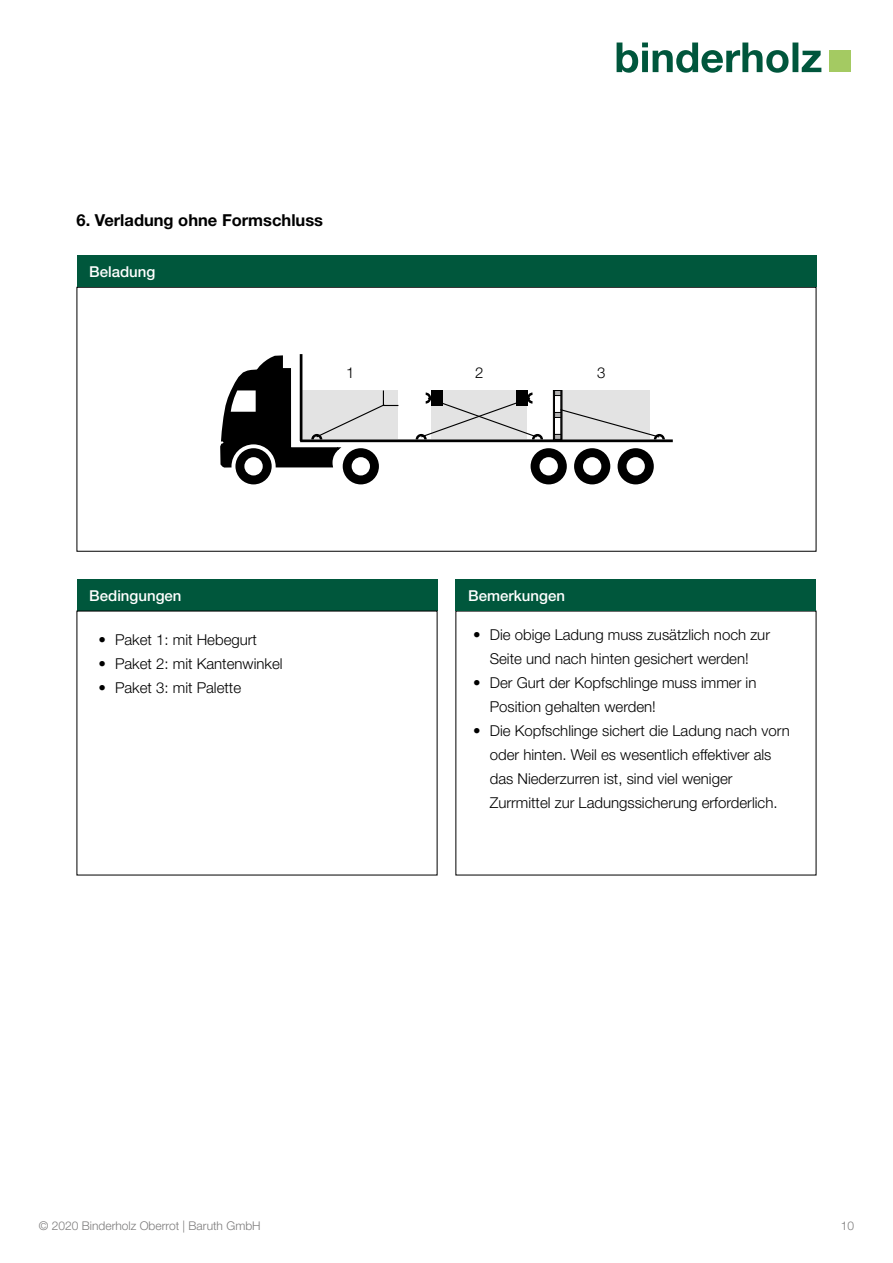
<style>
.page{position:relative;width:893px;height:1263px;background:#fff}
.page>*{position:absolute;margin:0;border:0;box-sizing:border-box;transform-origin:0 0}
.t1{font:16.5px "Helvetica Neue LT 75 Bd";color:#000}
.t2{font:15px/24px "Helvetica Neue LT 45 Lt";color:#000}
.t3{font:15px "Helvetica Neue LT 65 Md";color:#fff}
.t4{font:12px "Helvetica Neue LT 45 Lt";color:#7c7b7b}
</style>
<div class="page">
<div style="left:829px;top:51px;width:21px;height:21px;background:#a4ca62"></div>
<svg style="left:617px;top:43px;width:204px;height:30px"></svg>
<div style="left:77px;top:287px;width:739px;height:265px;border:1px solid #000"></div>
<div style="left:77px;top:255px;width:739px;height:32px;background:#00573c"></div>
<div style="left:77px;top:579px;width:360px;height:32px;background:#00573c"></div>
<div style="left:455px;top:579px;width:361px;height:32px;background:#00573c"></div>
<div style="left:531px;top:448px;width:36px;height:36px;background:#000;border-radius:50%"></div>
<div style="left:539px;top:457px;width:19px;height:18px;background:#fff;border-radius:50%"></div>
<div style="left:574px;top:448px;width:36px;height:36px;background:#000;border-radius:50%"></div>
<div style="left:583px;top:457px;width:18px;height:18px;background:#fff;border-radius:50%"></div>
<div style="left:618px;top:448px;width:36px;height:36px;background:#000;border-radius:50%"></div>
<div style="left:626px;top:457px;width:19px;height:18px;background:#fff;border-radius:50%"></div>
<div style="left:235px;top:448px;width:37px;height:36px;background:#000;border-radius:50%"></div>
<div style="left:244px;top:457px;width:19px;height:18px;background:#fff;border-radius:50%"></div>
<div style="left:343px;top:448px;width:36px;height:36px;background:#000;border-radius:50%"></div>
<div style="left:352px;top:457px;width:18px;height:18px;background:#fff;border-radius:50%"></div>
<hr style="left:300px;top:439px;width:373px;height:3px;background:#000">
<div style="left:562px;top:390px;width:87px;height:49px;background:#e3e3e3"></div>
<svg style="left:220px;top:354px;width:178px;height:115px"></svg>
<div style="left:431px;top:390px;width:96px;height:49px;background:#e3e3e3"></div>
<div style="left:431px;top:390px;width:11px;height:16px;background:#000"></div>
<div style="left:516px;top:390px;width:11px;height:16px;background:#000"></div>
<svg style="left:416px;top:392px;width:127px;height:47px"></svg>
<div style="left:553px;top:390px;width:1px;height:49px;border:1px solid #000"></div>
<div style="left:561px;top:390px;width:1px;height:49px;border:1px solid #000"></div>
<div style="left:554px;top:390px;width:7px;height:6px;border:1px solid #000"></div>
<svg style="left:554px;top:408px;width:111px;height:31px"></svg>
<p class="t1" style="left:77px;top:210px;width:248px">6. Verladung ohne Formschluss</p>
<p class="t3" style="left:89px;top:263px;width:68px">Beladung</p>
<p class="t2" style="left:346px;top:361px;width:10px">1</p>
<p class="t2" style="left:475px;top:361px;width:10px">2</p>
<p class="t2" style="left:597px;top:361px;width:10px">3</p>
<p class="t3" style="left:89px;top:586px;width:94px">Bedingungen</p>
<p class="t2" style="left:99px;top:627px;width:160px">• Paket 1: mit Hebegurt</p>
<p class="t2" style="left:99px;top:651px;width:186px">• Paket 2: mit Kantenwinkel</p>
<p class="t2" style="left:99px;top:675px;width:144px">• Paket 3: mit Palette</p>
<p class="t3" style="left:468px;top:586px;width:98px">Bemerkungen</p>
<p class="t2" style="left:473px;top:623px;width:298px;text-align:center">• Die obige Ladung muss zusätzlich noch zur<br>Seite und nach hinten gesichert werden!</p>
<p class="t2" style="left:490px;top:671px;width:268px;text-indent:-16px">• Der Gurt der Kopfschlinge muss immer in<br>Position gehalten werden!</p>
<p class="t2" style="left:490px;top:719px;width:302px;text-indent:-16px">• Die Kopfschlinge sichert die Ladung nach vorn oder hinten. Weil es wesentlich effektiver als das Niederzurren ist, sind viel weniger Zurrmittel zur Ladungssicherung erforderlich.</p>
<p class="t4" style="left:39px;top:1218px;width:223px">© 2020 Binderholz Oberrot | Baruth GmbH</p>
<p class="t4" style="left:841px;top:1218px;width:15px">10</p>
</div>
